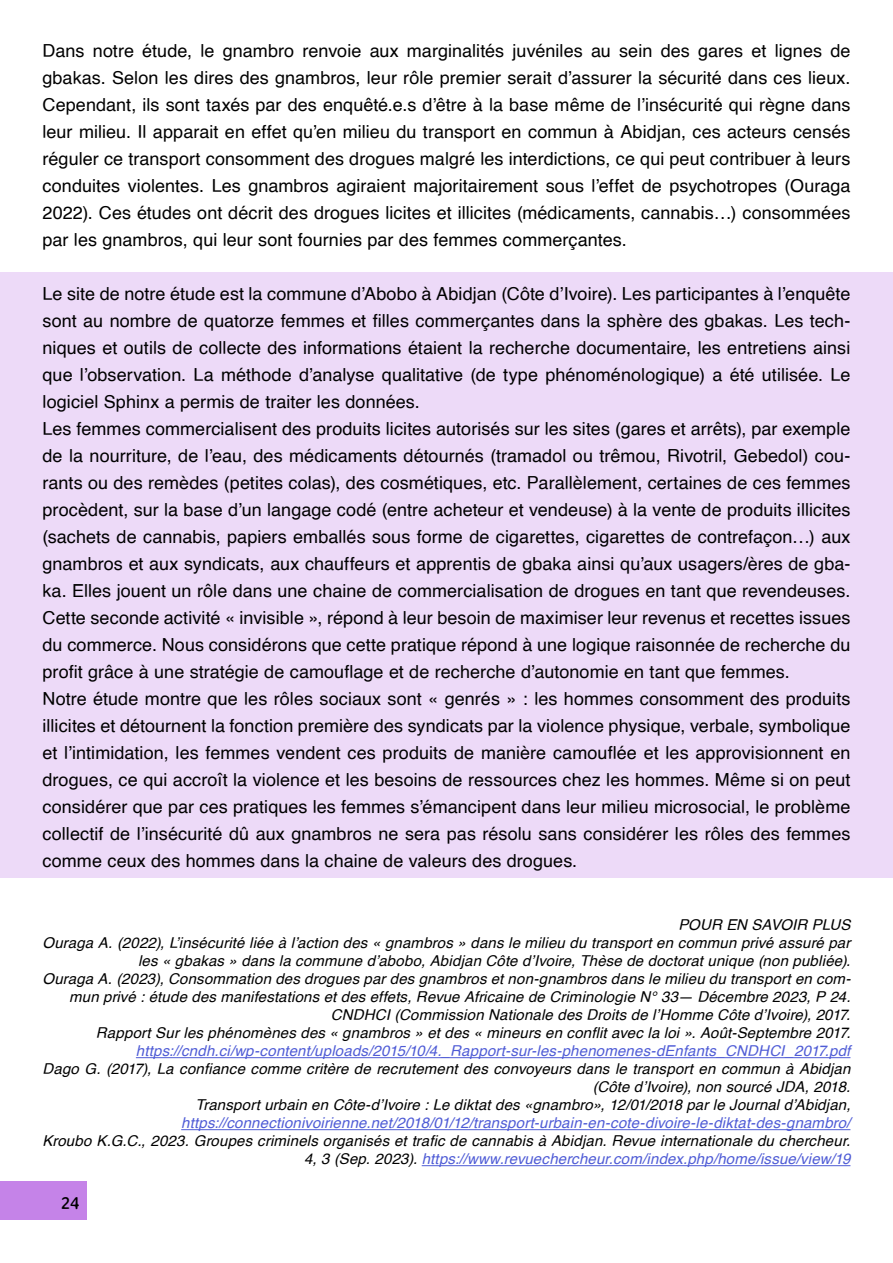
<style>
.page{position:relative;width:893px;height:1263px;background:#fff}
.page>*{position:absolute;margin:0;border:0;box-sizing:border-box;transform-origin:0 0}
.t1{font:18px/27px "Helvetica";letter-spacing:.005em;color:#000;text-align:justify}
.t2{font:18px "Averia Sans Libre";color:#000}
.t3{font:italic 15px/18px "Helvetica";letter-spacing:.01em;color:#000;text-align:right}
.t4{font:italic 15px "Helvetica";letter-spacing:.015em;color:#4f5cd6}
.s1{color:#4f5cd6}
</style>
<div class="page">
<div style="left:0;top:272px;width:893px;height:606px;background:#eddaf8"></div>
<div style="left:0;top:1181px;width:87px;height:39px;background:#c583e8"></div>
<hr style="left:136px;top:1057px;width:714px;height:1px;background:#4f5cd6">
<hr style="left:181px;top:1129px;width:669px;height:1px;background:#4f5cd6">
<hr style="left:422px;top:1165px;width:428px;height:1px;background:#4f5cd6">
<p class="t1" style="left:43px;top:37px;width:809px">Dans notre étude, le gnambro renvoie aux marginalités juvéniles au sein des gares et lignes de gbakas. Selon les dires des gnambros, leur rôle premier serait d’assurer la sécurité dans ces lieux.<br>Cependant, ils sont taxés par des enquêté.e.s d’être à la base même de l’insécurité qui règne dans leur milieu. Il apparait en effet qu’en milieu du transport en commun à Abidjan, ces acteurs censés réguler ce transport consomment des drogues malgré les interdictions, ce qui peut contribuer à leurs conduites violentes. Les gnambros agiraient majoritairement sous l’effet de psychotropes (Ouraga 2022). Ces études ont décrit des drogues licites et illicites (médicaments, cannabis…) consommées par les gnambros, qui leur sont fournies par des femmes commerçantes.</p>
<p class="t1" style="left:43px;top:280px;width:809px;text-align:left">Le site de notre étude est la commune d’Abobo à Abidjan (Côte d’Ivoire). Les participantes à l’enquête sont au nombre de quatorze femmes et filles commerçantes dans la sphère des gbakas. Les tech&shy;niques et outils de collecte des informations étaient la recherche documentaire, les entretiens ainsi que l’observation. La méthode d’analyse qualitative (de type phénoménologique) a été utilisée. Le logiciel Sphinx a permis de traiter les données.<br>Les femmes commercialisent des produits licites autorisés sur les sites (gares et arrêts), par exemple de la nourriture, de l’eau, des médicaments détournés (tramadol ou trêmou, Rivotril, Gebedol) cou&shy;rants ou des remèdes (petites colas), des cosmétiques, etc. Parallèlement, certaines de ces femmes procèdent, sur la base d’un langage codé (entre acheteur et vendeuse) à la vente de produits illicites (sachets de cannabis, papiers emballés sous forme de cigarettes, cigarettes de contrefaçon…) aux gnambros et aux syndicats, aux chauffeurs et apprentis de gbaka ainsi qu’aux usagers/ères de gba&shy;ka. Elles jouent un rôle dans une chaine de commercialisation de drogues en tant que revendeuses.<br>Cette seconde activité « invisible », répond à leur besoin de maximiser leur revenus et recettes issues du commerce. Nous considérons que cette pratique répond à une logique raisonnée de recherche du profit grâce à une stratégie de camouflage et de recherche d’autonomie en tant que femmes.<br>Notre étude montre que les rôles sociaux sont « genrés » : les hommes consomment des produits illicites et détournent la fonction première des syndicats par la violence physique, verbale, symbolique et l’intimidation, les femmes vendent ces produits de manière camouflée et les approvisionnent en drogues, ce qui accroît la violence et les besoins de ressources chez les hommes. Même si on peut considérer que par ces pratiques les femmes s’émancipent dans leur milieu microsocial, le problème collectif de l’insécurité dû aux gnambros ne sera pas résolu sans considérer les rôles des femmes comme ceux des hommes dans la chaine de valeurs des drogues.</p>
<p class="t3" style="left:43px;top:916px;width:810px">POUR EN SAVOIR PLUS<br>Ouraga A. (2022), L’insécurité liée à l’action des « gnambros » dans le milieu du transport en commun privé assuré par les « gbakas » dans la commune d’abobo, Abidjan Côte d’Ivoire, Thèse de doctorat unique (non publiée).<br>Ouraga A. (2023), Consommation des drogues par des gnambros et non-gnambros dans le milieu du transport en com&shy;mun privé : étude des manifestations et des effets, Revue Africaine de Criminologie N° 33— Décembre 2023, P 24.<br>CNDHCI (Commission Nationale des Droits de l’Homme Côte d’Ivoire), 2017.<br>Rapport Sur les phénomènes des « gnambros » et des « mineurs en conflit avec la loi ». Août-Septembre 2017.</p>
<p class="t4" style="left:136px;top:1039px;width:716px">https://cndh.ci/wp-content/uploads/2015/10/4._Rapport-sur-les-phenomenes-dEnfants_CNDHCI_2017.pdf</p>
<p class="t3" style="left:43px;top:1060px;width:809px">Dago G. (2017), La confiance comme critère de recrutement des convoyeurs dans le transport en commun à Abidjan (Côte d’Ivoire), non sourcé JDA, 2018.<br>Transport urbain en Côte-d’Ivoire : Le diktat des «gnambro», 12/01/2018 par le Journal d’Abidjan,</p>
<p class="t4" style="left:181px;top:1111px;width:671px">https://connectionivoirienne.net/2018/01/12/transport-urbain-en-cote-divoire-le-diktat-des-gnambro/</p>
<p class="t3" style="left:43px;top:1132px;width:809px">Kroubo K.G.C., 2023. Groupes criminels organisés et trafic de cannabis à Abidjan. Revue internationale du chercheur.<br>4, 3 (Sep. 2023). <span class="s1">https://www.revuechercheur.com/index.php/home/issue/view/19</span></p>
<p class="t2" style="left:61px;top:1192px;width:21px">24</p>
</div>
